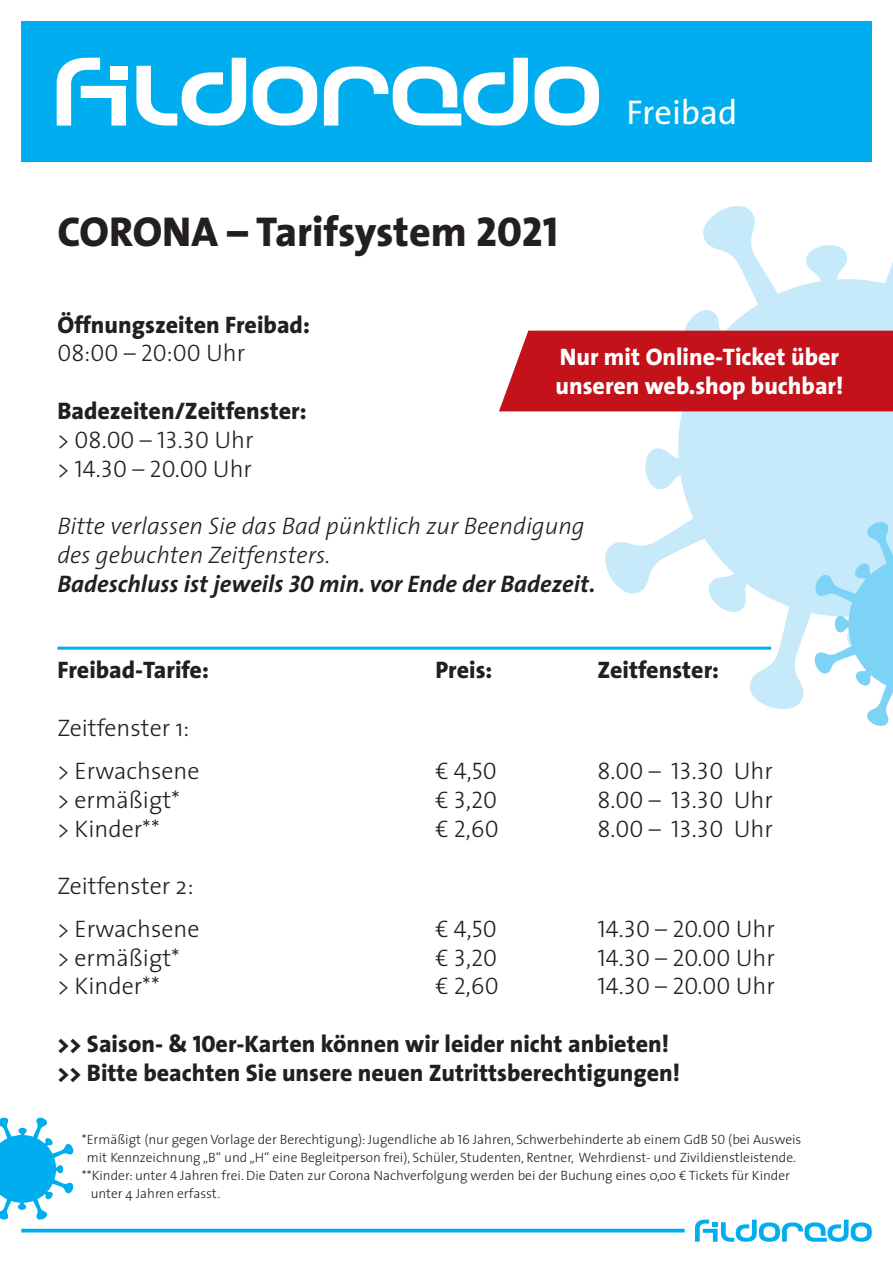
<style>
.page{position:relative;width:893px;height:1263px;background:#fff}
.page>*{position:absolute;margin:0;border:0;box-sizing:border-box;transform-origin:0 0}
.t1{font:800 42px "The Sans";color:#231f20}
.t2{font:34.5px "The Sans";color:#fff}
.t3{font:800 24px/28.8px "The Sans";color:#231f20}
.t4{font:24px/28.8px "The Sans Light Caps";color:#231f20}
.t5{font:italic 300 24px/28.8px "The Sans";color:#231f20}
.t6{font:300 24px/43.5px "The Sans";color:#231f20}
.t7{font:800 24px/28.8px "The Sans";color:#fff}
.t8{font:300 13.5px "The Sans";color:#231f20}
.s1{font-family:"The Sans Extra Bold Caps";font-weight:400}
.s2{font-family:"The Sans";font-weight:300}
.s3{font-weight:700}
.s4{font-family:"The Sans Bold Caps";font-weight:400}
.s5{font-family:"The Sans Light Caps";font-weight:400}
</style>
<div class="page">
<svg style="left:584px;top:206px;width:309px;height:503px"></svg>
<svg style="left:813px;top:520px;width:80px;height:206px"></svg>
<div style="left:21px;top:21px;width:851px;height:141px;background:#00aeef"></div>
<svg style="left:324px;top:58px;width:204px;height:68px"></svg>
<div style="left:110px;top:66px;width:18px;height:14px;background:#fff"></div>
<svg style="left:136px;top:58px;width:110px;height:68px"></svg>
<svg style="left:253px;top:66px;width:64px;height:60px"></svg>
<svg style="left:535px;top:66px;width:64px;height:60px"></svg>
<svg style="left:57px;top:58px;width:69px;height:68px"></svg>
<hr style="left:21px;top:1229px;width:664px;height:3px;background:#00aeef">
<svg style="left:695px;top:1219px;width:177px;height:23px"></svg>
<hr style="left:57px;top:647px;width:714px;height:3px;background:#00aeef">
<svg style="left:0;top:1117px;width:74px;height:103px"></svg>
<div style="left:499px;top:331px;width:394px;height:80px;background:#c4121a"></div>
<h1 class="t1" style="left:57px;top:196px;width:502px">CORONA – Tarifsystem <span class="s1">2021</span></h1>
<h2 class="t2" style="left:626px;top:84px;width:112px">Freibad</h2>
<h3 class="t3" style="left:57px;top:309px;width:254px">Öffnungszeiten Freibad:</h3>
<h3 class="t4" style="left:57px;top:338px;width:189px">08:00 – 20:00 <span class="s2">Uhr</span></h3>
<h3 class="t3" style="left:57px;top:396px;width:251px">Badezeiten/Zeitfenster:</h3>
<h3 class="t4" style="left:57px;top:424px;width:198px"><span class="s2">&gt;</span> 08.00 – 13.30 <span class="s2">Uhr &gt;</span> 14.30 – 20.00 <span class="s2">Uhr</span></h3>
<h3 class="t5" style="left:57px;top:511px;width:539px">Bitte verlassen Sie das Bad pünktlich zur Beendigung des gebuchten Zeitfensters.<br><span class="s3">Badeschluss ist jeweils</span> <span class="s4">30</span> <span class="s3">min. vor Ende der Badezeit.</span></h3>
<h3 class="t7" style="left:555px;top:342px;width:290px">Nur mit Online-Ticket über unseren web.shop buchbar!</h3>
<h3 class="t3" style="left:57px;top:655px;width:153px">Freibad-Tarife:</h3>
<h3 class="t3" style="left:435px;top:655px;width:59px">Preis:</h3>
<h3 class="t3" style="left:597px;top:655px;width:123px">Zeitfenster:</h3>
<h3 class="t6" style="left:57px;top:705px;width:144px">Zeitfenster 1: &gt; Erwachsene</h3>
<h3 class="t4" style="left:435px;top:756px;width:63px"><span class="s2">€</span> 4,50</h3>
<h3 class="t4" style="left:597px;top:756px;width:177px">8.00 – 13.30 <span class="s2">Uhr</span></h3>
<h3 class="t6" style="left:57px;top:777px;width:124px">&gt; ermäßigt*</h3>
<h3 class="t4" style="left:435px;top:785px;width:63px"><span class="s2">€</span> 3,20</h3>
<h3 class="t4" style="left:597px;top:785px;width:177px">8.00 – 13.30 <span class="s2">Uhr</span></h3>
<h3 class="t6" style="left:57px;top:806px;width:104px">&gt; Kinder**</h3>
<h3 class="t4" style="left:435px;top:813px;width:65px"><span class="s2">€</span> 2,60</h3>
<h3 class="t4" style="left:597px;top:813px;width:177px">8.00 – 13.30 <span class="s2">Uhr</span></h3>
<h3 class="t6" style="left:57px;top:864px;width:144px;line-height:42.3px">Zeitfenster 2: &gt; Erwachsene</h3>
<h3 class="t4" style="left:435px;top:913px;width:63px"><span class="s2">€</span> 4,50</h3>
<h3 class="t4" style="left:597px;top:913px;width:179px">14.30 – 20.00 <span class="s2">Uhr</span></h3>
<h3 class="t6" style="left:57px;top:935px;width:124px">&gt; ermäßigt*</h3>
<h3 class="t4" style="left:435px;top:942px;width:63px"><span class="s2">€</span> 3,20</h3>
<h3 class="t4" style="left:597px;top:942px;width:179px">14.30 – 20.00 <span class="s2">Uhr</span></h3>
<h3 class="t6" style="left:57px;top:964px;width:104px">&gt; Kinder**</h3>
<h3 class="t4" style="left:435px;top:971px;width:65px"><span class="s2">€</span> 2,60</h3>
<h3 class="t4" style="left:597px;top:971px;width:179px">14.30 – 20.00 <span class="s2">Uhr</span></h3>
<h3 class="t3" style="left:57px;top:1029px;width:624px">&gt;&gt; Saison- &amp; <span class="s1">10</span>er-Karten können wir leider nicht anbieten! &gt;&gt; Bitte beachten Sie unsere neuen Zutrittsberechtigungen!</h3>
<p class="t8" style="left:82px;top:1129px;width:721px">*Ermäßigt (nur gegen Vorlage der Berechtigung): Jugendliche ab <span class="s5">16</span> Jahren, Schwerbehinderte ab einem GdB <span class="s5">50</span> (bei Ausweis</p>
<p class="t8" style="left:87px;top:1147px;width:711px">mit Kennzeichnung „B“ und „H“ eine Begleitperson frei), Schüler, Studenten, Rentner, Wehrdienst- und Zivildienstleistende.</p>
<p class="t8" style="left:82px;top:1165px;width:710px">**Kinder: unter <span class="s5">4</span> Jahren frei. Die Daten zur Corona Nachverfolgung werden bei der Buchung eines 0,00 € Tickets für Kinder</p>
<p class="t8" style="left:91px;top:1183px;width:131px">unter 4 Jahren erfasst.</p>
</div>
